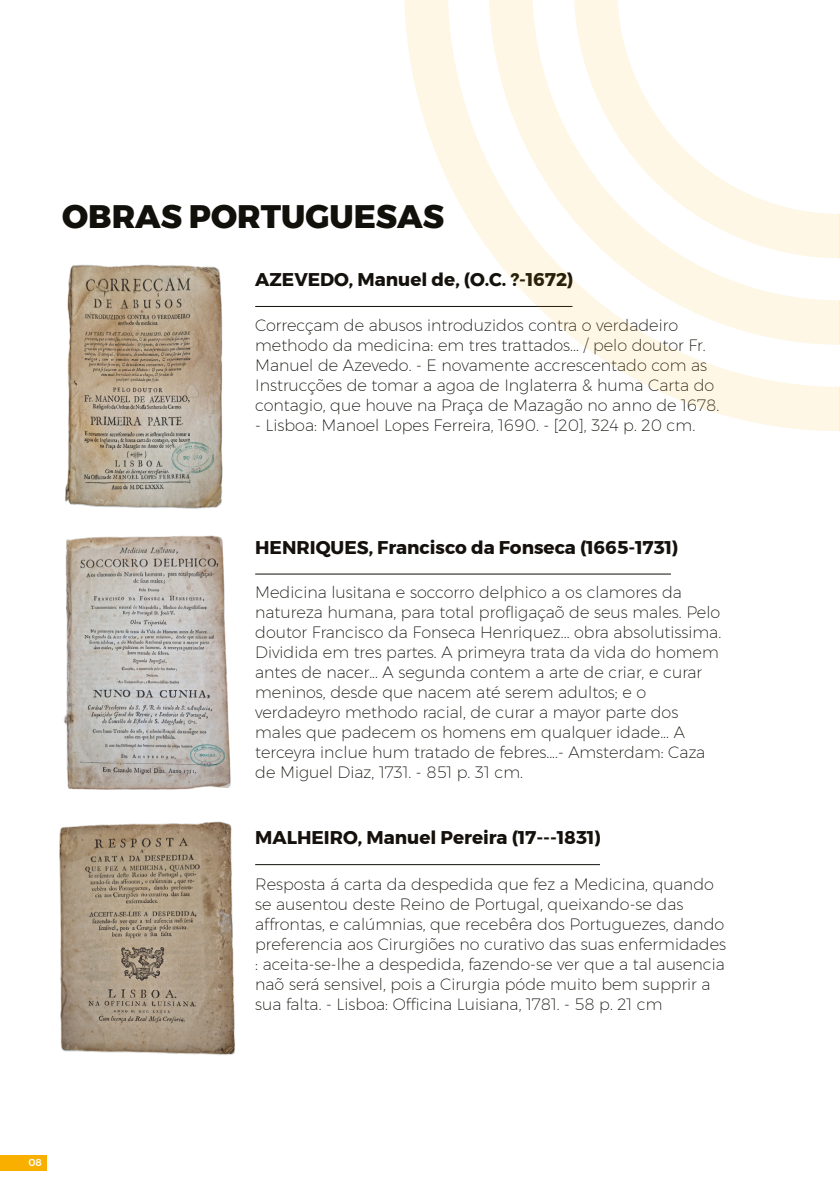
<style>
.page{position:relative;width:840px;height:1191px;background:#fff}
.page>*{position:absolute;margin:0;border:0;box-sizing:border-box;transform-origin:0 0}
.t1{font:800 32.4px "Montserrat";color:#12100b}
.t2{font:700 18.4px "Montserrat";color:#14110c}
.t3{font:200 16px/20px "Montserrat";color:#12100b}
.t4{font:500 10px "Montserrat";color:#fff}
</style>
<div class="page">
<svg style="left:839px;top:214px;width:1px;height:217px"></svg>
<hr style="left:255px;top:306px;width:317px;height:1px;background:#12100b">
<hr style="left:255px;top:864px;width:344px;height:1px;background:#12100b">
<hr style="left:255px;top:573px;width:415px;height:1px;background:#12100b">
<img style="left:65px;top:264px;width:158px;height:245px">
<img style="left:64px;top:535px;width:167px;height:255px">
<img style="left:59px;top:821px;width:176px;height:234px">
<svg style="left:404px;top:0;width:435px;height:431px"></svg>
<div style="left:0;top:1155px;width:47px;height:15px;background:#f9af00"></div>
<h1 class="t1" style="left:62px;top:190px;width:383px">OBRAS PORTUGUESAS</h1>
<p class="t2" style="left:255px;top:265px;width:319px">AZEVEDO, Manuel de, (O.C. ?-1672)</p>
<p class="t3" style="left:255px;top:315px;width:465px">Correcçam de abusos introduzidos contra o verdadeiro methodo da medicina: em tres trattados... / pelo doutor Fr.<br>Manuel de Azevedo. - E novamente accrescentado com as Instrucções de tomar a agoa de Inglaterra &amp; huma Carta do contagio, que houve na Praça de Mazagão no anno de 1678.</p>
<p class="t3" style="left:255px;top:415px;width:441px">- Lisboa: Manoel Lopes Ferreira, 1690. - [20], 324 p. 20 cm.</p>
<p class="t2" style="left:255px;top:532px;width:424px">HENRIQUES, Francisco da Fonseca (1665-1731)</p>
<p class="t3" style="left:255px;top:582px;width:467px">Medicina lusitana e soccorro delphico a os clamores da natureza humana, para total profligaçaõ de seus males. Pelo doutor Francisco da Fonseca Henriquez... obra absolutissima.<br>Dividida em tres partes. A primeyra trata da vida do homem antes de nacer... A segunda contem a arte de criar, e curar meninos, desde que nacem até serem adultos; e o verdadeyro methodo racial, de curar a mayor parte dos males que padecem os homens em qualquer idade... A terceyra inclue hum tratado de febres....- Amsterdam: Caza de Miguel Diaz, 1731. - 851 p. 31 cm.</p>
<p class="t2" style="left:255px;top:823px;width:347px">MALHEIRO, Manuel Pereira (17---1831)</p>
<p class="t3" style="left:255px;top:873px;width:472px">Resposta á carta da despedida que fez a Medicina, quando se ausentou deste Reino de Portugal, queixando-se das affrontas, e calúmnias, que recebêra dos Portuguezes, dando preferencia aos Cirurgiões no curativo das suas enfermidades : aceita-se-lhe a despedida, fazendo-se ver que a tal ausencia naõ será sensivel, pois a Cirurgia póde muito bem supprir a sua falta. - Lisboa: Officina Luisiana, 1781. - 58 p. 21 cm</p>
<p class="t4" style="left:29px;top:1154px;width:15px">08</p>
</div>
